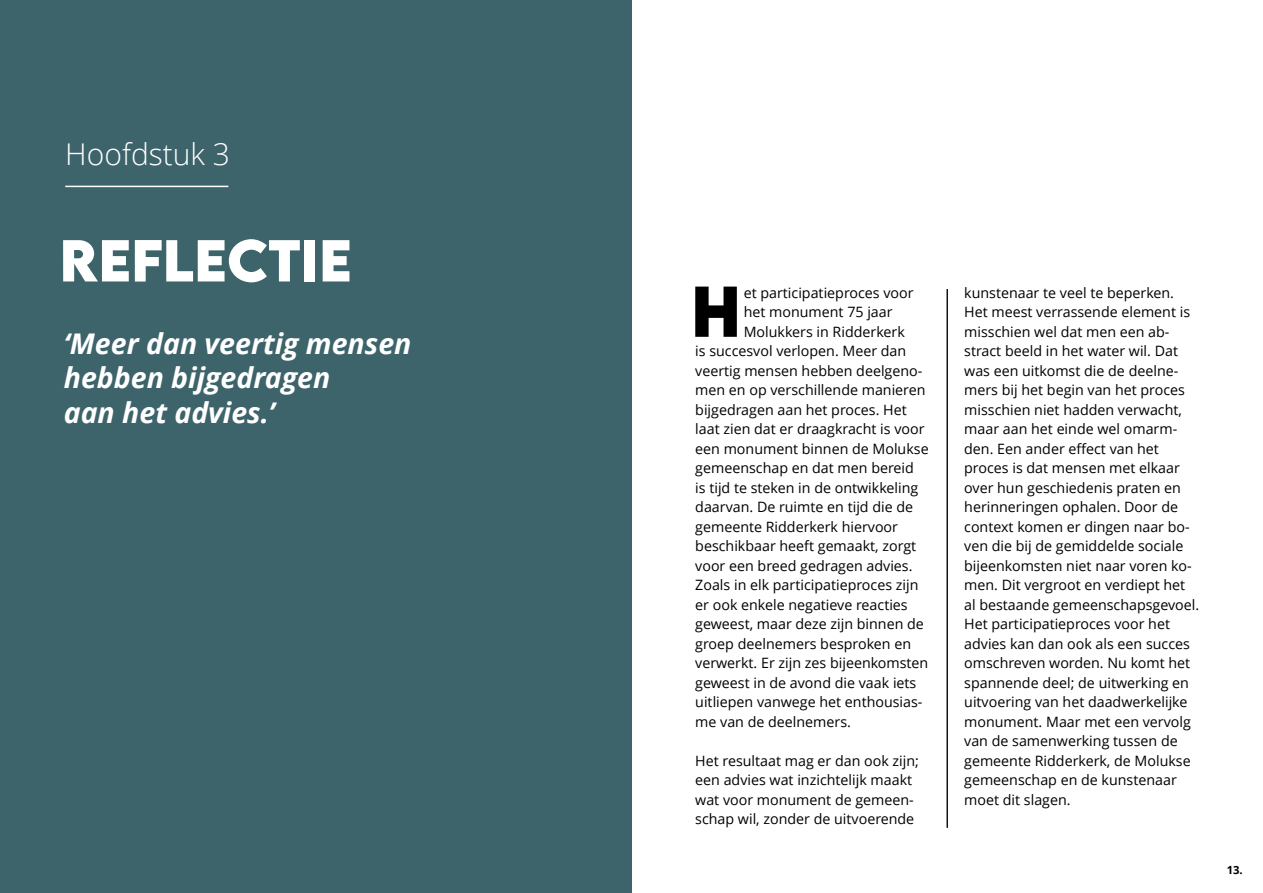
<style>
.page{position:relative;width:1263px;height:893px;background:#fff}
.page>*{position:absolute;margin:0;border:0;box-sizing:border-box;transform-origin:0 0}
.t1{font:700 63.75px "LEMONMILK";color:#000}
.t2{font:700 52.5px "LEMONMILK";color:#fff}
.t3{font:300 30px "Open Sans";color:#fff}
.t4{font:italic 700 28.5px/34.5px "Open Sans";color:#fff}
.t5{font:14.25px/19.5px "Open Sans";color:#000}
.t6{font:700 11.25px "Open Sans";color:#000}
</style>
<div class="page">
<hr style="left:947px;top:289px;width:1px;height:539px;background:#000">
<div style="left:0;top:0;width:631px;height:893px;background:#3e646b"></div>
<hr style="left:65px;top:186px;width:163px;height:1px;background:#fff">
<h3 class="t3" style="left:65px;top:133px;width:166px">Hoofdstuk 3</h3>
<h2 class="t2" style="left:60px;top:225px;width:294px">REFLECTIE</h2>
<h3 class="t4" style="left:64px;top:325px;width:349px">‘Meer dan veertig mensen hebben bijgedragen<br>aan het advies.’</h3>
<h1 class="t1" style="left:691px;top:268px;width:43px">H</h1>
<p class="t5" style="left:744px;top:282px;width:171px">et participatieproces voor</p>
<p class="t5" style="left:744px;top:302px;width:150px">het monument 75 jaar</p>
<p class="t5" style="left:744px;top:321px;width:163px">Molukkers in Ridderkerk</p>
<p class="t5" style="left:695px;top:341px;width:212px">is succesvol verlopen. Meer dan</p>
<p class="t5" style="left:695px;top:360px;width:229px">veertig mensen hebben deelgeno-</p>
<p class="t5" style="left:695px;top:380px;width:232px">men en op verschillende manieren</p>
<p class="t5" style="left:695px;top:399px;width:213px">bijgedragen aan het proces. Het</p>
<p class="t5" style="left:695px;top:419px;width:231px">laat zien dat er draagkracht is voor</p>
<p class="t5" style="left:695px;top:438px;width:235px">een monument binnen de Molukse</p>
<p class="t5" style="left:695px;top:458px;width:220px">gemeenschap en dat men bereid</p>
<p class="t5" style="left:695px;top:477px;width:224px">is tijd te steken in de ontwikkeling</p>
<p class="t5" style="left:695px;top:497px;width:219px">daarvan. De ruimte en tijd die de</p>
<p class="t5" style="left:695px;top:516px;width:204px">gemeente Ridderkerk hiervoor</p>
<p class="t5" style="left:695px;top:536px;width:222px">beschikbaar heeft gemaakt, zorgt</p>
<p class="t5" style="left:695px;top:555px;width:219px">voor een breed gedragen advies.</p>
<p class="t5" style="left:695px;top:575px;width:225px">Zoals in elk participatieproces zijn</p>
<p class="t5" style="left:695px;top:594px;width:214px">er ook enkele negatieve reacties</p>
<p class="t5" style="left:695px;top:614px;width:230px">geweest, maar deze zijn binnen de</p>
<p class="t5" style="left:695px;top:633px;width:217px">groep deelnemers besproken en</p>
<p class="t5" style="left:695px;top:653px;width:235px">verwerkt. Er zijn zes bijeenkomsten</p>
<p class="t5" style="left:695px;top:672px;width:223px">geweest in de avond die vaak iets</p>
<p class="t5" style="left:695px;top:692px;width:229px">uitliepen vanwege het enthousias-</p>
<p class="t5" style="left:695px;top:711px;width:157px">me van de deelnemers.</p>
<p class="t5" style="left:695px;top:750px;width:225px">Het resultaat mag er dan ook zijn; een advies wat inzichtelijk maakt wat voor monument de gemeen&shy;schap wil, zonder de uitvoerende</p>
<p class="t5" style="left:964px;top:282px;width:236px">kunstenaar te veel te beperken.<br>Het meest verrassende element is misschien wel dat men een ab&shy;stract beeld in het water wil. Dat was een uitkomst die de deelne&shy;mers bij het begin van het proces misschien niet hadden verwacht, maar aan het einde wel omarm&shy;den. Een ander effect van het proces is dat mensen met elkaar over hun geschiedenis praten en herinneringen ophalen. Door de context komen er dingen naar bo&shy;ven die bij de gemiddelde sociale bijeenkomsten niet naar voren ko&shy;men. Dit vergroot en verdiept het al bestaande gemeenschapsgevoel.<br>Het participatieproces voor het advies kan dan ook als een succes omschreven worden. Nu komt het spannende deel; de uitwerking en uitvoering van het daadwerkelijke monument. Maar met een vervolg van de samenwerking tussen de gemeente Ridderkerk, de Molukse gemeenschap en de kunstenaar moet dit slagen.</p>
<p class="t6" style="left:1227px;top:862px;width:18px">13.</p>
</div>
